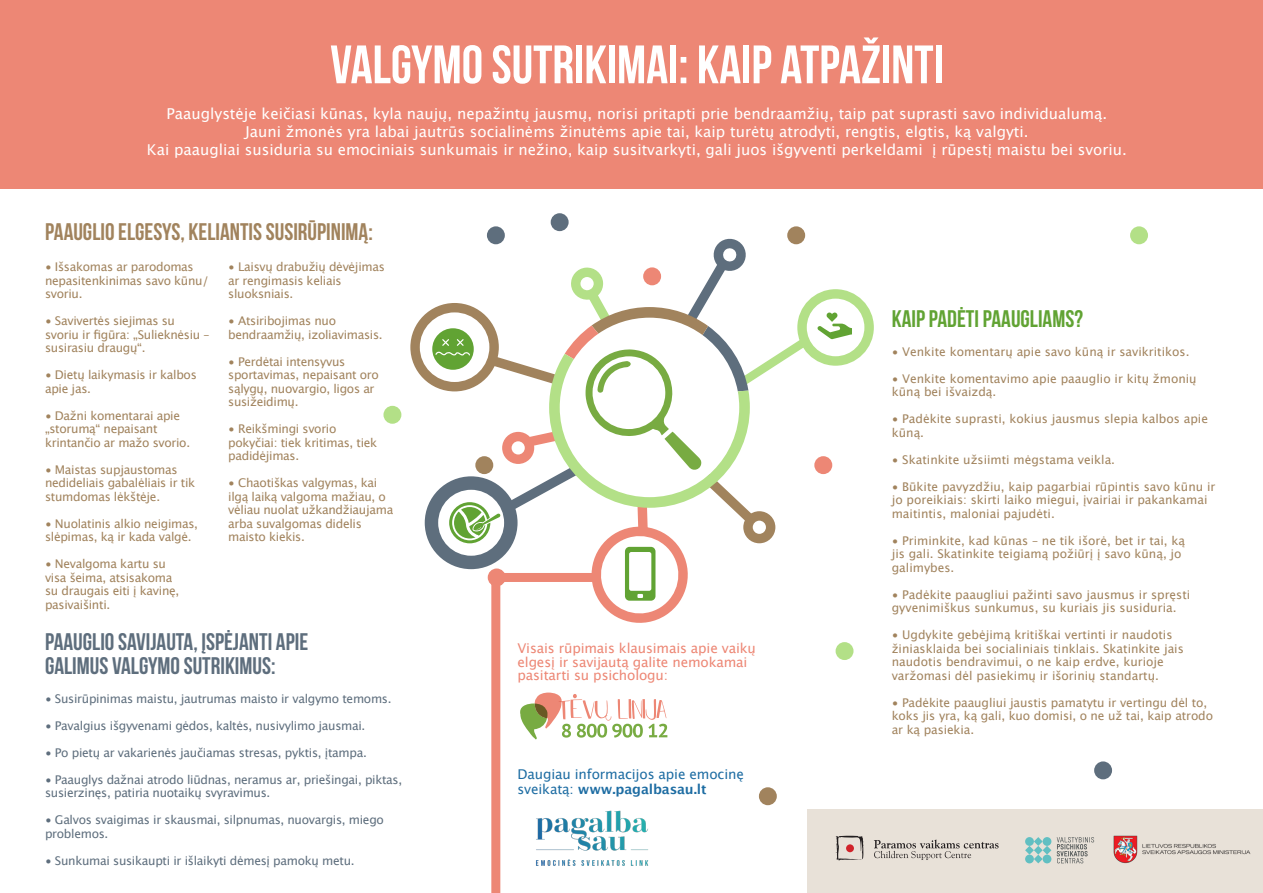
<style>
.page{position:relative;width:1263px;height:893px;background:#fff}
.page>*{position:absolute;margin:0;border:0;box-sizing:border-box;transform-origin:0 0}
.t1{font:700 54px "Bebas Neue";color:#fff}
.t2{font:700 24px/24px "Bebas Neue";color:#5e6e7d}
.t3{font:700 24px "Bebas Neue";color:#a1835d}
.t4{font:700 24px "Bebas Neue";color:#61a333}
.t5{font:15px/18px "Lucida Grande";color:#fff;text-align:center}
.t6{font:13.5px/13.5px "Lucida Grande";letter-spacing:-.01em;color:#ed8775}
.t7{font:13.5px/15px "Lucida Grande";letter-spacing:-.01em;color:#1e6da3}
.t8{font:12px/13.5px "Lucida Grande";letter-spacing:-.01em;color:#a1835d}
.t9{font:12px/13.5px "Lucida Grande";letter-spacing:-.025em;color:#5e6e7d}
.s1{font-weight:700}
</style>
<div class="page">
<div style="left:0;top:0;width:1263px;height:188px;background:#ed8775"></div>
<div style="left:1130px;top:226px;width:18px;height:18px;background:#b3e087;border-radius:50%"></div>
<div style="left:808px;top:809px;width:455px;height:84px;background:#e8e1d8"></div>
<svg style="left:874px;top:839px;width:124px;height:21px"></svg>
<svg style="left:835px;top:835px;width:28px;height:26px"></svg>
<div style="left:846px;top:844px;width:8px;height:8px;background:#d1232a;border-radius:50%"></div>
<svg style="left:1025px;top:837px;width:26px;height:26px"></svg>
<svg style="left:1057px;top:837px;width:37px;height:26px"></svg>
<div style="left:383px;top:406px;width:18px;height:18px;background:#b3e087;border-radius:50%"></div>
<div style="left:551px;top:213px;width:18px;height:18px;background:#5e6e7d;border-radius:50%"></div>
<div style="left:787px;top:226px;width:18px;height:18px;background:#a1835d;border-radius:50%"></div>
<div style="left:487px;top:226px;width:18px;height:18px;background:#5e6e7d;border-radius:50%"></div>
<div style="left:1094px;top:761px;width:18px;height:18px;background:#5e6e7d;border-radius:50%"></div>
<div style="left:835px;top:642px;width:18px;height:18px;background:#b3e087;border-radius:50%"></div>
<div style="left:759px;top:787px;width:18px;height:18px;background:#a1835d;border-radius:50%"></div>
<svg style="left:520px;top:692px;width:147px;height:47px"></svg>
<div style="left:491px;top:577px;width:9px;height:316px;background:#ed8775"></div>
<svg style="left:410px;top:237px;width:464px;height:392px"></svg>
<img style="left:1113px;top:835px;width:138px;height:29px">
<img style="left:536px;top:810px;width:113px;height:56px">
<h1 class="t1" style="left:330px;top:35px;width:615px">VALGYMO SUTRIKIMAI: KAIP ATPAŽINTI</h1>
<p class="t5" style="left:147px;top:105px;width:981px">Paauglystėje keičiasi kūnas, kyla naujų, nepažintų jausmų, norisi pritapti prie bendraamžių, taip pat suprasti savo individualumą.<br>Jauni žmonės yra labai jautrūs socialinėms žinutėms apie tai, kaip turėtų atrodyti, rengtis, elgtis, ką valgyti.<br>Kai paaugliai susiduria su emociniais sunkumais ir nežino, kaip susitvarkyti, gali juos išgyventi perkeldami į rūpestį maistu bei svoriu.</p>
<h2 class="t3" style="left:45px;top:219px;width:329px">PAAUGLIO ELGESYS, KELIANTIS SUSIRŪPINIMĄ:</h2>
<p class="t8" style="left:45px;top:260px;width:165px">• Išsakomas ar parodomas nepasitenkinimas savo kūnu/ svoriu.</p>
<p class="t8" style="left:45px;top:314px;width:166px">• Savivertės siejimas su svoriu ir figūra: „Sulieknėsiu – susirasiu draugų“.</p>
<p class="t8" style="left:45px;top:368px;width:153px">• Dietų laikymasis ir kalbos apie jas.</p>
<p class="t8" style="left:45px;top:409px;width:147px">• Dažni komentarai apie „storumą“ nepaisant krintančio ar mažo svorio.</p>
<p class="t8" style="left:45px;top:463px;width:152px">• Maistas supjaustomas nedideliais gabalėliais ir tik stumdomas lėkštėje.</p>
<p class="t8" style="left:45px;top:517px;width:155px">• Nuolatinis alkio neigimas, slėpimas, ką ir kada valgė.</p>
<p class="t8" style="left:45px;top:557px;width:136px">• Nevalgoma kartu su visa šeima, atsisakoma su draugais eiti į kavinę, pasivaišinti.</p>
<p class="t8" style="left:228px;top:260px;width:158px">• Laisvų drabužių dėvėjimas ar rengimasis keliais sluoksniais.</p>
<p class="t8" style="left:228px;top:314px;width:156px">• Atsiribojimas nuo bendraamžių, izoliavimasis.</p>
<p class="t8" style="left:228px;top:355px;width:152px">• Perdėtai intensyvus sportavimas, nepaisant oro sąlygų, nuovargio, ligos ar susižeidimų.</p>
<p class="t8" style="left:228px;top:422px;width:151px">• Reikšmingi svorio pokyčiai: tiek kritimas, tiek padidėjimas.</p>
<p class="t8" style="left:228px;top:476px;width:167px">• Chaotiškas valgymas, kai ilgą laiką valgoma mažiau, o vėliau nuolat užkandžiaujama arba suvalgomas didelis maisto kiekis.</p>
<h2 class="t2" style="left:45px;top:629px;width:265px">PAAUGLIO SAVIJAUTA, ĮSPĖJANTI APIE<br>GALIMUS VALGYMO SUTRIKIMUS:</h2>
<p class="t9" style="left:45px;top:692px;width:348px">• Susirūpinimas maistu, jautrumas maisto ir valgymo temoms.</p>
<p class="t9" style="left:45px;top:719px;width:322px">• Pavalgius išgyvenami gėdos, kaltės, nusivylimo jausmai.</p>
<p class="t9" style="left:45px;top:746px;width:323px">• Po pietų ar vakarienės jaučiamas stresas, pyktis, įtampa.</p>
<p class="t9" style="left:45px;top:773px;width:359px">• Paauglys dažnai atrodo liūdnas, neramus ar, priešingai, piktas, susierzinęs, patiria nuotaikų svyravimus.</p>
<p class="t9" style="left:45px;top:813px;width:340px">• Galvos svaigimas ir skausmai, silpnumas, nuovargis, miego problemos.</p>
<p class="t9" style="left:45px;top:854px;width:311px">• Sunkumai susikaupti ir išlaikyti dėmesį pamokų metu.</p>
<p class="t6" style="left:517px;top:642px;width:240px">Visais rūpimais klausimais apie vaikų elgesį ir savijautą galite nemokamai pasitarti su psichologu:</p>
<p class="t7" style="left:517px;top:767px;width:228px">Daugiau informacijos apie emocinę sveikatą: <span class="s1">www.pagalbasau.lt</span></p>
<h2 class="t4" style="left:892px;top:306px;width:193px">KAIP PADĖTI PAAUGLIAMS?</h2>
<p class="t8" style="left:892px;top:345px;width:299px">• Venkite komentarų apie savo kūną ir savikritikos.</p>
<p class="t8" style="left:892px;top:372px;width:306px">• Venkite komentavimo apie paauglio ir kitų žmonių kūną bei išvaizdą.</p>
<p class="t8" style="left:892px;top:412px;width:318px">• Padėkite suprasti, kokius jausmus slepia kalbos apie kūną.</p>
<p class="t8" style="left:892px;top:453px;width:225px">• Skatinkite užsiimti mėgstama veikla.</p>
<p class="t8" style="left:892px;top:480px;width:325px">• Būkite pavyzdžiu, kaip pagarbiai rūpintis savo kūnu ir jo poreikiais: skirti laiko miegui, įvairiai ir pakankamai maitintis, maloniai pajudėti.</p>
<p class="t8" style="left:892px;top:534px;width:295px">• Priminkite, kad kūnas – ne tik išorė, bet ir tai, ką jis gali. Skatinkite teigiamą požiūrį į savo kūną, jo galimybes.</p>
<p class="t8" style="left:892px;top:588px;width:300px">• Padėkite paaugliui pažinti savo jausmus ir spręsti gyvenimiškus sunkumus, su kuriais jis susiduria.</p>
<p class="t8" style="left:892px;top:628px;width:294px">• Ugdykite gebėjimą kritiškai vertinti ir naudotis žiniasklaida bei socialiniais tinklais. Skatinkite jais naudotis bendravimui, o ne kaip erdve, kurioje varžomasi dėl pasiekimų ir išorinių standartų.</p>
<p class="t8" style="left:892px;top:696px;width:323px">• Padėkite paaugliui jaustis pamatytu ir vertingu dėl to, koks jis yra, ką gali, kuo domisi, o ne už tai, kaip atrodo ar ką pasiekia.</p>
</div>
